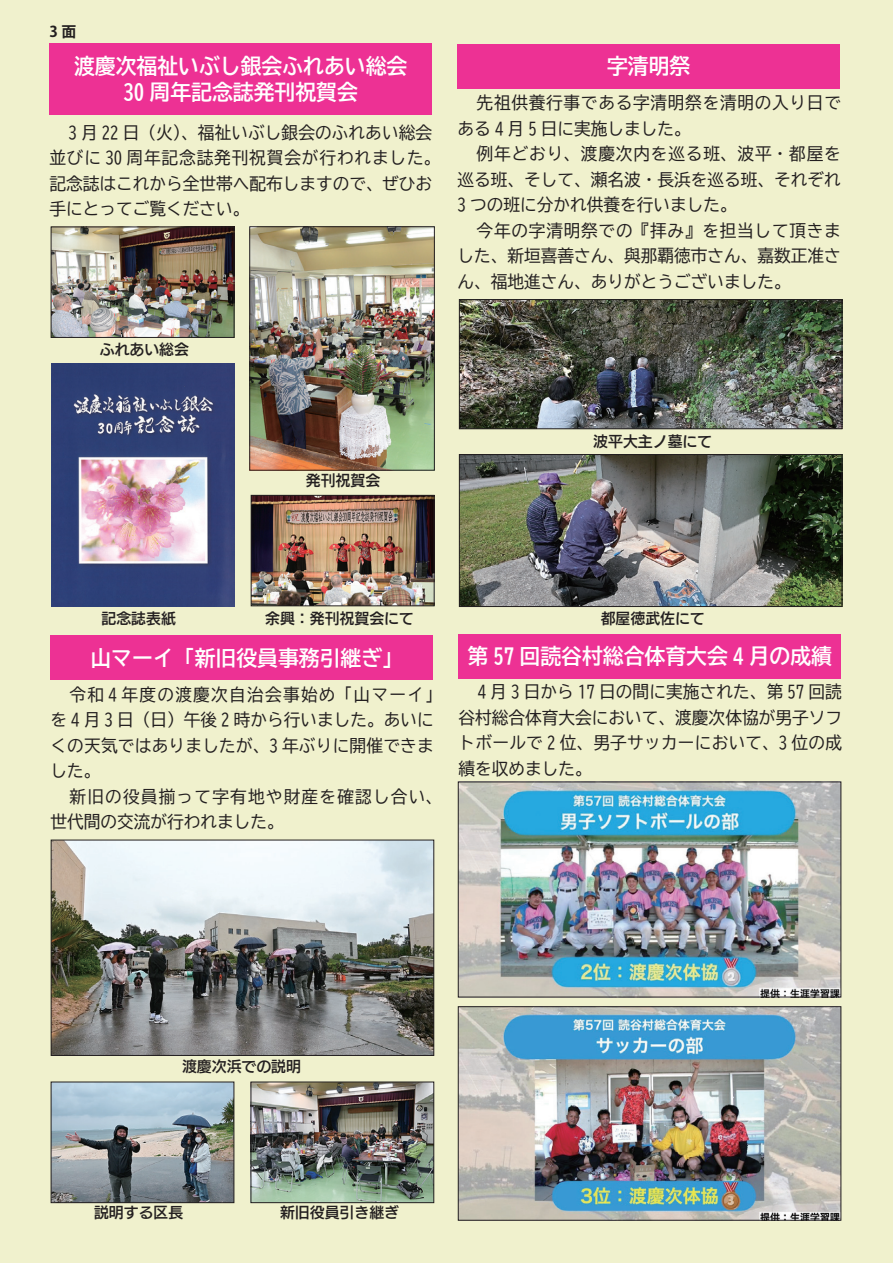
<style>
.page{position:relative;width:893px;height:1263px;background:#f0f1cd}
.page>*{position:absolute;margin:0;border:0;box-sizing:border-box;transform-origin:0 0}
.t1{font:21.3px/25.5px "BIZ UD Gothic Bold";color:#fff;text-align:center}
.t2{font:16.95px/25.5px "BIZ UD Gothic";color:#231f20;text-align:justify}
.t3{font:16.95px/25.5px "BIZ UD Gothic";letter-spacing:.07em;color:#231f20}
.t4{font:16.95px/25.5px "BIZ UD Gothic";letter-spacing:.045em;color:#231f20}
.t5{font:14.85px "UD Kakugo Large Pr 6 N DB";color:#231f20}
.t6{font:700 14.85px "Koz Go Pr 6 N";color:#231f20}
</style>
<div class="page">
<div style="left:49px;top:44px;width:383px;height:71px;background:#ed3194"></div>
<div style="left:50px;top:635px;width:383px;height:45px;background:#ed3194"></div>
<div style="left:457px;top:44px;width:383px;height:44px;background:#ed3194"></div>
<div style="left:459px;top:634px;width:382px;height:44px;background:#ed3194"></div>
<img style="left:460px;top:1008px;width:379px;height:210px">
<div style="left:458px;top:1006px;width:383px;height:214px;border:1px solid #231f20"></div>
<img style="left:460px;top:784px;width:379px;height:211px">
<img style="left:53px;top:229px;width:179px;height:107px">
<div style="left:51px;top:227px;width:183px;height:111px;border:1px solid #231f20"></div>
<img style="left:253px;top:497px;width:179px;height:107px">
<div style="left:251px;top:495px;width:183px;height:111px;border:1px solid #231f20"></div>
<img style="left:51px;top:363px;width:183px;height:243px">
<img style="left:251px;top:228px;width:182px;height:240px">
<div style="left:249px;top:226px;width:186px;height:244px;border:1px solid #231f20"></div>
<img style="left:53px;top:842px;width:379px;height:212px">
<div style="left:51px;top:840px;width:383px;height:216px;border:1px solid #231f20"></div>
<img style="left:53px;top:1084px;width:179px;height:117px">
<div style="left:51px;top:1082px;width:183px;height:121px;border:1px solid #231f20"></div>
<img style="left:253px;top:1084px;width:179px;height:117px">
<div style="left:251px;top:1082px;width:183px;height:121px;border:1px solid #231f20"></div>
<img style="left:461px;top:301px;width:379px;height:126px">
<div style="left:459px;top:299px;width:383px;height:130px;border:1px solid #231f20"></div>
<img style="left:461px;top:456px;width:379px;height:149px">
<div style="left:459px;top:454px;width:383px;height:153px;border:1px solid #231f20"></div>
<p class="t6" style="left:49px;top:23px;width:29px">3面</p>
<p class="t1" style="left:74px;top:53px;width:335px">渡慶次福祉いぶし銀会ふれあい総会<br>30 周年記念誌発刊祝賀会</p>
<p class="t2" style="left:49px;top:120px;width:393px;text-align:left;text-indent:19px">3 月 22 日（火）、福祉いぶし銀会のふれあい総会並びに 30 周年記念誌発刊祝賀会が行われました。記念誌はこれから全世帯へ配布しますので、ぜひお手にとってご覧ください。</p>
<p class="t5" style="left:100px;top:341px;width:91px">ふれあい総会</p>
<p class="t1" style="left:607px;top:53px;width:85px">字清明祭</p>
<p class="t4" style="left:457px;top:90px;width:385px;text-indent:19px">先祖供養行事である字清明祭を清明の入り日である 4 月 5 日に実施しました。</p>
<p class="t2" style="left:457px;top:141px;width:385px;text-indent:19px">例年どおり、渡慶次内を巡る班、波平・都屋を巡る班、そして、瀬名波・長浜を巡る班、それぞれ3 つの班に分かれ供養を行いました。</p>
<p class="t2" style="left:457px;top:218px;width:385px;text-indent:19px">今年の字清明祭での『拝み』を担当して頂きました、新垣喜善さん、與那覇徳市さん、嘉数正准さん、福地進さん、ありがとうございました。</p>
<p class="t5" style="left:306px;top:472px;width:76px">発刊祝賀会</p>
<p class="t5" style="left:593px;top:433px;width:121px">波平大主ノ墓にて</p>
<p class="t5" style="left:101px;top:610px;width:76px">記念誌表紙</p>
<p class="t5" style="left:265px;top:610px;width:150px">余興：発刊祝賀会にて</p>
<p class="t5" style="left:601px;top:610px;width:106px">都屋徳武佐にて</p>
<p class="t1" style="left:90px;top:645px;width:314px">山マーイ「新旧役員事務引継ぎ「</p>
<p class="t1" style="left:467px;top:643px;width:366px">第 57 回読谷村総合体育大会 4 月の成績</p>
<p class="t2" style="left:50px;top:681px;width:393px;text-align:left;text-indent:19px">令和 4 年度の渡慶次自治会事始め「山マーイ「を 4 月 3 日（日）午後 2 時から行いました。あいにくの天気ではありましたが、3 年ぶりに開催できました。</p>
<p class="t3" style="left:50px;top:783px;width:393px;text-indent:19px">新旧の役員揃って字有地や財産を確認し合い、世代間の交流が行われました。</p>
<p class="t2" style="left:459px;top:679px;width:385px;text-indent:19px">4 月 3 日から 17 日の間に実施された、第 57 回読谷村総合体育大会において、渡慶次体協が男子ソフトボールで 2 位、男子サッカーにおいて、3 位の成績を収めました。</p>
<p class="t5" style="left:182px;top:1058px;width:121px">渡慶次浜での説明</p>
<p class="t5" style="left:94px;top:1204px;width:91px">説明する区長</p>
<p class="t5" style="left:280px;top:1204px;width:121px">新旧役員引き継ぎ</p>
</div>
